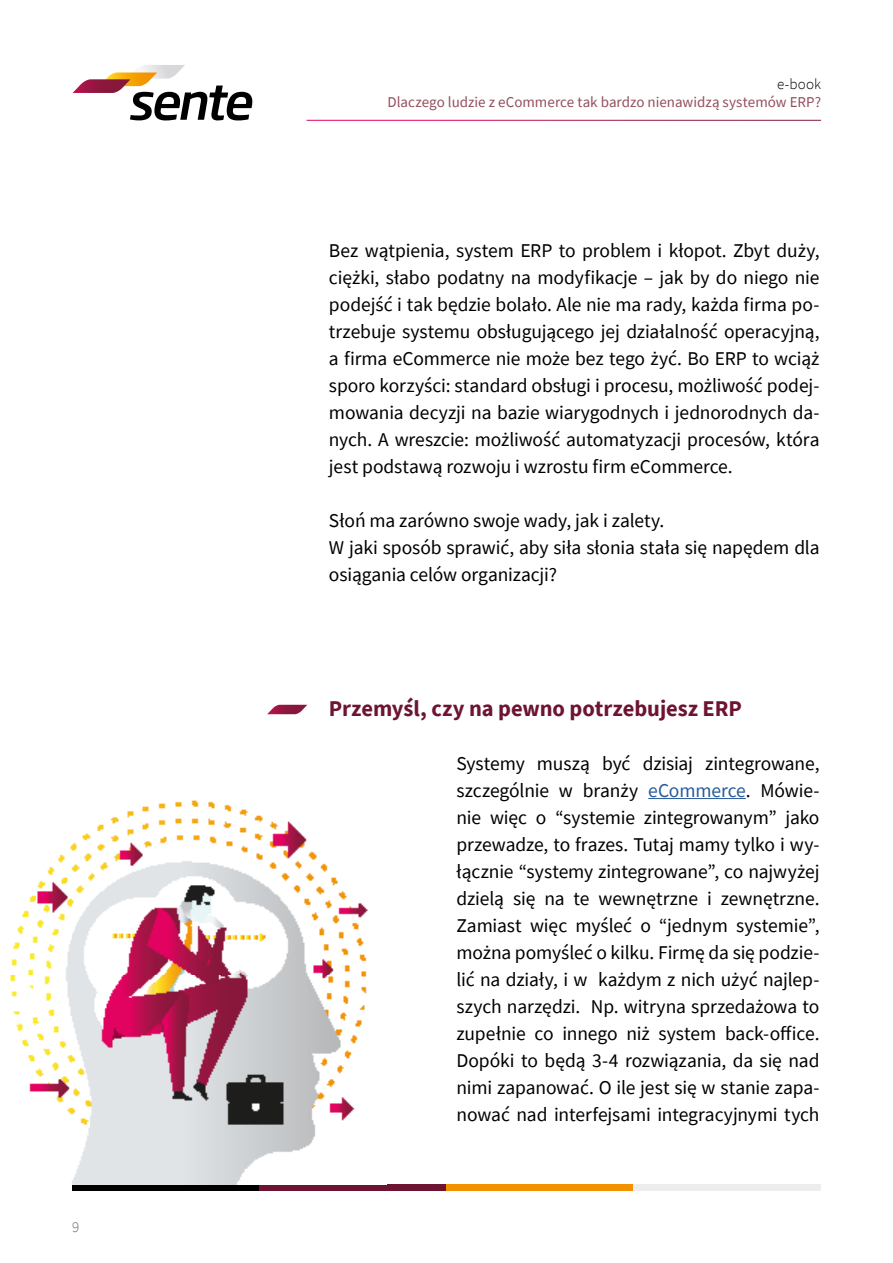
<style>
.page{position:relative;width:893px;height:1263px;background:#fff}
.page>*{position:absolute;margin:0;border:0;box-sizing:border-box;transform-origin:0 0}
.t1{font:700 22.5px "Source Sans Pro";color:#6d1432}
.t2{font:19.5px/27px "Source Sans Pro";letter-spacing:-.005em;color:#000;text-align:justify}
.t3{font:15px "Source Sans Pro";color:#924e5d}
.t4{font:300 15px "Source Sans Pro";color:#000}
.t5{font:300 15px "Source Sans Pro";color:#706f6f}
.s1{color:#275b9b}
</style>
<div class="page">
<svg style="left:73px;top:65px;width:179px;height:55px"></svg>
<div style="left:72px;top:1184px;width:187px;height:7px;background:#000"></div>
<div style="left:259px;top:1184px;width:187px;height:7px;background:#6d1432"></div>
<div style="left:446px;top:1184px;width:188px;height:7px;background:#f39200"></div>
<div style="left:634px;top:1184px;width:187px;height:7px;background:#ededed"></div>
<hr style="left:648px;top:798px;width:98px;height:1px;background:#275b9b">
<img style="left:10px;top:800px;width:358px;height:384px">
<svg style="left:267px;top:705px;width:40px;height:9px"></svg>
<p class="t5" style="left:72px;top:1218px;width:9px">9</p>
<p class="t4" style="left:777px;top:74px;width:45px">e-book</p>
<p class="t3" style="left:387px;top:92px;width:435px">Dlaczego ludzie z eCommerce tak bardzo nienawidzą systemów ERP?</p>
<p class="t2" style="left:329px;top:237px;width:492px">Bez wątpienia, system ERP to problem i kłopot. Zbyt duży, ciężki, słabo podatny na modyfikacje – jak by do niego nie podejść i tak będzie bolało. Ale nie ma rady, każda firma po&shy;trzebuje systemu obsługującego jej działalność operacyjną, a firma eCommerce nie może bez tego żyć. Bo ERP to wciąż sporo korzyści: standard obsługi i procesu, możliwość podej&shy;mowania decyzji na bazie wiarygodnych i jednorodnych da&shy;nych. A wreszcie: możliwość automatyzacji procesów, która jest podstawą rozwoju i wzrostu firm eCommerce.</p>
<p class="t2" style="left:329px;top:507px;width:492px;text-align:left">Słoń ma zarówno swoje wady, jak i zalety.<br>W jaki sposób sprawić, aby siła słonia stała się napędem dla osiągania celów organizacji?</p>
<p class="t1" style="left:329px;top:693px;width:415px">Przemyśl, czy na pewno potrzebujesz ERP</p>
<p class="t2" style="left:456px;top:750px;width:365px">Systemy muszą być dzisiaj zintegrowane, szczególnie w branży <span class="s1">eCommerce</span>. Mówie&shy;nie więc o “systemie zintegrowanym” jako przewadze, to frazes. Tutaj mamy tylko i wy&shy;łącznie “systemy zintegrowane”, co najwyżej dzielą się na te wewnętrzne i zewnętrzne.<br>Zamiast więc myśleć o “jednym systemie”, można pomyśleć o kilku. Firmę da się podzie&shy;lić na działy, i w każdym z nich użyć najlep&shy;szych narzędzi. Np. witryna sprzedażowa to zupełnie co innego niż system back-office.<br>Dopóki to będą 3-4 rozwiązania, da się nad nimi zapanować. O ile jest się w stanie zapa&shy;nować nad interfejsami integracyjnymi tych</p>
</div>
